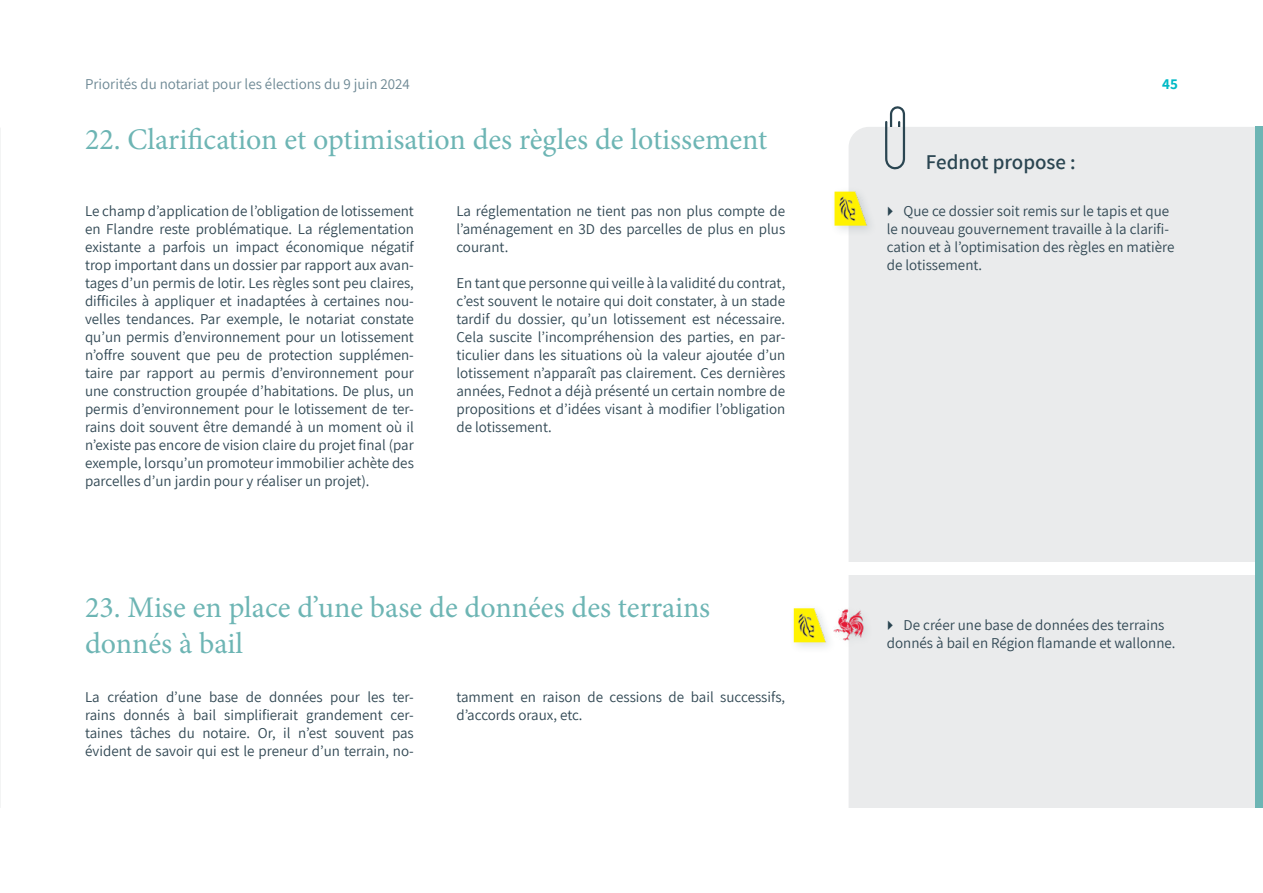
<style>
.page{position:relative;width:1263px;height:893px;background:#fff}
.page>*{position:absolute;margin:0;border:0;box-sizing:border-box;transform-origin:0 0}
.t1{font:30px/36px "Minion Pro";color:#6db5b4}
.t2{font:600 21px "Assistant";color:#2a4551}
.t3{font:15px/18px "Assistant";color:#304753;text-align:justify}
.t4{font:15px "Assistant";color:#6d8894}
.t5{font:700 15px "Assistant";color:#00bac6}
</style>
<div class="page">
<div style="left:849px;top:127px;width:406px;height:681px;background:#eaebec"></div>
<svg style="left:884px;top:106px;width:23px;height:66px"></svg>
<div style="left:889px;top:127px;width:13px;height:9px;background:#eaebec"></div>
<div style="left:826px;top:562px;width:437px;height:12px;background:#fff"></div>
<svg style="left:0;top:128px;width:1px;height:680px"></svg>
<div style="left:1255px;top:127px;width:8px;height:681px;background:#6db5b4"></div>
<div style="left:789px;top:603px;width:48px;height:51px;background:#2a4551;opacity:.15"></div>
<img style="left:794px;top:608px;width:34px;height:34px">
<div style="left:829px;top:186px;width:48px;height:51px;background:#2a4551;opacity:.15"></div>
<img style="left:834px;top:192px;width:34px;height:34px">
<div style="left:830px;top:604px;width:44px;height:47px;background:#2a4551;opacity:.15"></div>
<img style="left:832px;top:608px;width:33px;height:33px">
<svg style="left:888px;top:206px;width:5px;height:10px"></svg>
<svg style="left:888px;top:620px;width:5px;height:10px"></svg>
<p class="t4" style="left:85px;top:74px;width:326px">Priorités du notariat pour les élections du 9 juin 2024</p>
<p class="t5" style="left:1162px;top:74px;width:17px">45</p>
<h1 class="t1" style="left:85px;top:122px;width:684px">22. Clarification et optimisation des règles de lotissement</h1>
<p class="t3" style="left:85px;top:201px;width:330px">Le champ d’application de l’obligation de lotissement en Flandre reste problématique. La réglementation existante a parfois un impact économique négatif trop important dans un dossier par rapport aux avan&shy;tages d’un permis de lotir. Les règles sont peu claires, difficiles à appliquer et inadaptées à certaines nou&shy;velles tendances. Par exemple, le notariat constate qu’un permis d’environnement pour un lotissement n’offre souvent que peu de protection supplémen&shy;taire par rapport au permis d’environnement pour une construction groupée d’habitations. De plus, un permis d’environnement pour le lotissement de ter&shy;rains doit souvent être demandé à un moment où il n’existe pas encore de vision claire du projet final (par exemple, lorsqu’un promoteur immobilier achète des parcelles d’un jardin pour y réaliser un projet).</p>
<p class="t3" style="left:456px;top:201px;width:330px">La réglementation ne tient pas non plus compte de l’aménagement en 3D des parcelles de plus en plus courant.</p>
<p class="t3" style="left:456px;top:273px;width:330px">En tant que personne qui veille à la validité du contrat, c’est souvent le notaire qui doit constater, à un stade tardif du dossier, qu’un lotissement est nécessaire.<br>Cela suscite l’incompréhension des parties, en par&shy;ticulier dans les situations où la valeur ajoutée d’un lotissement n’apparaît pas clairement. Ces dernières années, Fednot a déjà présenté un certain nombre de propositions et d’idées visant à modifier l’obligation de lotissement.</p>
<h1 class="t1" style="left:85px;top:590px;width:627px">23. Mise en place d’une base de données des terrains donnés à bail</h1>
<p class="t3" style="left:85px;top:687px;width:330px">La création d’une base de données pour les ter&shy;rains donnés à bail simplifierait grandement cer&shy;taines tâches du notaire. Or, il n’est souvent pas évident de savoir qui est le preneur d’un terrain, no-</p>
<p class="t3" style="left:456px;top:687px;width:330px">tamment en raison de cessions de bail successifs, d’accords oraux, etc.</p>
<h2 class="t2" style="left:926px;top:148px;width:151px">Fednot propose :</h2>
<p class="t3" style="left:887px;top:201px;width:289px;text-align:left;text-indent:17px">Que ce dossier soit remis sur le tapis et que le nouveau gouvernement travaille à la clarifi&shy;cation et à l’optimisation des règles en matière de lotissement.</p>
<p class="t3" style="left:887px;top:615px;width:290px;text-align:center">De créer une base de données des terrains donnés à bail en Région flamande et wallonne.</p>
</div>
